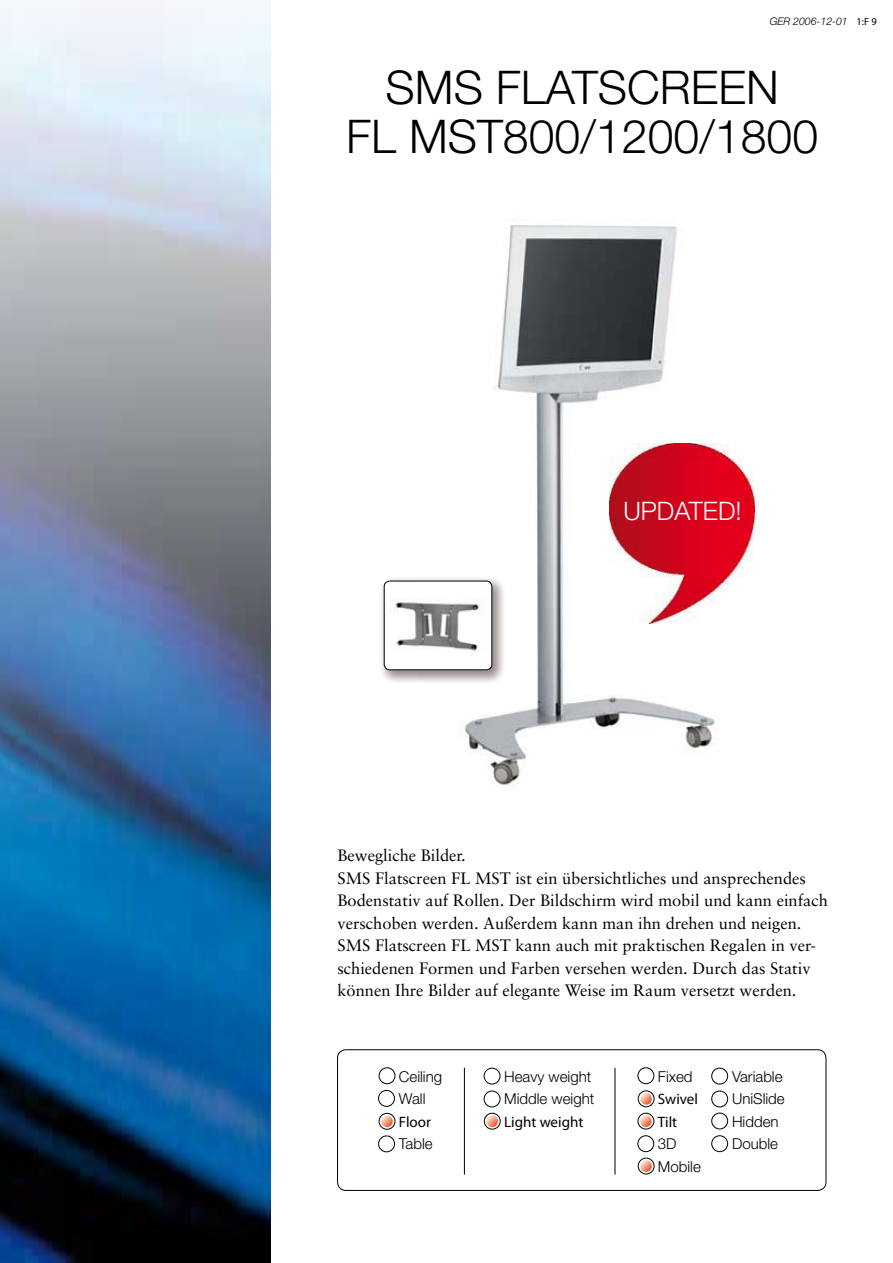
<style>
.page{position:relative;width:893px;height:1263px;background:#fff}
.page>*{position:absolute;margin:0;border:0;box-sizing:border-box;transform-origin:0 0}
.t1{font:300 46.5px/49.5px "Helvetica Neue";color:#010100;text-align:center}
.t2{font:300 25.5px "Helvetica Neue";color:#fff}
.t3{font:16.5px/22.5px "Sabon";color:#010100}
.t4{font:300 15.15px/22.6px "Helvetica Neue";color:#010100}
.t5{font:15.15px/22.6px "Myriad Pro";color:#010100}
.t6{font:italic 300 10.5px "Helvetica Neue";color:#010100}
.s1{font-family:"Myriad Pro";font-weight:400;font-style:normal}
</style>
<div class="page">
<div style="left:337px;top:1049px;width:489px;height:142px;border:1px solid #010100;border-radius:9px"></div>
<div style="left:378px;top:1090px;width:17px;height:17px;border:1px solid #010100;border-radius:50%"></div>
<div style="left:379px;top:1067px;width:16px;height:17px;border:1px solid #010100;border-radius:50%"></div>
<div style="left:378px;top:1136px;width:17px;height:16px;border:1px solid #010100;border-radius:50%"></div>
<div style="left:637px;top:1135px;width:17px;height:17px;border:1px solid #010100;border-radius:50%"></div>
<div style="left:711px;top:1068px;width:17px;height:16px;border:1px solid #010100;border-radius:50%"></div>
<div style="left:711px;top:1091px;width:17px;height:16px;border:1px solid #010100;border-radius:50%"></div>
<div style="left:711px;top:1113px;width:17px;height:16px;border:1px solid #010100;border-radius:50%"></div>
<div style="left:711px;top:1135px;width:17px;height:17px;border:1px solid #010100;border-radius:50%"></div>
<div style="left:484px;top:1068px;width:16px;height:16px;border:1px solid #010100;border-radius:50%"></div>
<div style="left:484px;top:1091px;width:16px;height:16px;border:1px solid #010100;border-radius:50%"></div>
<div style="left:484px;top:1113px;width:16px;height:17px;border:1px solid #010100;border-radius:50%"></div>
<svg style="left:486px;top:1115px;width:12px;height:12px"></svg>
<div style="left:637px;top:1067px;width:17px;height:17px;border:1px solid #010100;border-radius:50%"></div>
<div style="left:637px;top:1113px;width:17px;height:16px;border:1px solid #010100;border-radius:50%"></div>
<svg style="left:640px;top:1115px;width:12px;height:12px"></svg>
<hr style="left:464px;top:1068px;width:1px;height:107px;background:#010100">
<hr style="left:615px;top:1068px;width:1px;height:107px;background:#010100">
<img style="left:0;top:0;width:270px;height:1262px">
<div style="left:379px;top:1113px;width:16px;height:17px;border:1px solid #010100;border-radius:50%"></div>
<svg style="left:381px;top:1115px;width:12px;height:12px"></svg>
<div style="left:638px;top:1091px;width:16px;height:16px;border:1px solid #010100;border-radius:50%"></div>
<svg style="left:640px;top:1093px;width:12px;height:12px"></svg>
<div style="left:638px;top:1158px;width:16px;height:16px;border:1px solid #010100;border-radius:50%"></div>
<svg style="left:640px;top:1160px;width:12px;height:12px"></svg>
<img style="left:464px;top:225px;width:291px;height:565px">
<img style="left:381px;top:577px;width:124px;height:105px">
<div style="left:384px;top:581px;width:108px;height:89px;background:#fff;border-radius:6px"></div>
<div style="left:384px;top:581px;width:108px;height:89px;border:1px solid #010100;border-radius:6px"></div>
<img style="left:391px;top:598px;width:94px;height:53px">
<img style="left:610px;top:443px;width:144px;height:180px">
<p class="t6" style="left:770px;top:17px;width:109px">GER 2006-12-01 <span class="s1">1:F 9</span></p>
<h1 class="t1" style="left:346px;top:67px;width:474px">SMS FLATSCREEN<br>FL MST800/1200/1800</h1>
<h2 class="t2" style="left:623px;top:501px;width:120px">UPDATED!</h2>
<p class="t3" style="left:337px;top:846px;width:492px">Bewegliche Bilder.<br>SMS Flatscreen FL MST ist ein übersichtliches und ansprechendes Bodenstativ auf Rollen. Der Bildschirm wird mobil und kann einfach verschoben werden. Außerdem kann man ihn drehen und neigen.<br>SMS Flatscreen FL MST kann auch mit praktischen Regalen in ver&shy;schiedenen Formen und Farben versehen werden. Durch das Stativ können Ihre Bilder auf elegante Weise im Raum versetzt werden.</p>
<p class="t4" style="left:399px;top:1066px;width:45px">Ceiling<br>Wall</p>
<p class="t5" style="left:399px;top:1111px;width:34px">Floor</p>
<p class="t4" style="left:399px;top:1134px;width:35px">Table</p>
<p class="t4" style="left:504px;top:1066px;width:92px">Heavy weight<br>Middle weight</p>
<p class="t5" style="left:504px;top:1111px;width:81px">Light weight</p>
<p class="t4" style="left:658px;top:1066px;width:36px">Fixed</p>
<p class="t5" style="left:658px;top:1089px;width:42px">Swivel<br>Tilt</p>
<p class="t4" style="left:658px;top:1134px;width:45px">3D<br>Mobile</p>
<p class="t4" style="left:732px;top:1066px;width:54px">Variable<br>UniSlide<br>Hidden<br>Double</p>
</div>
